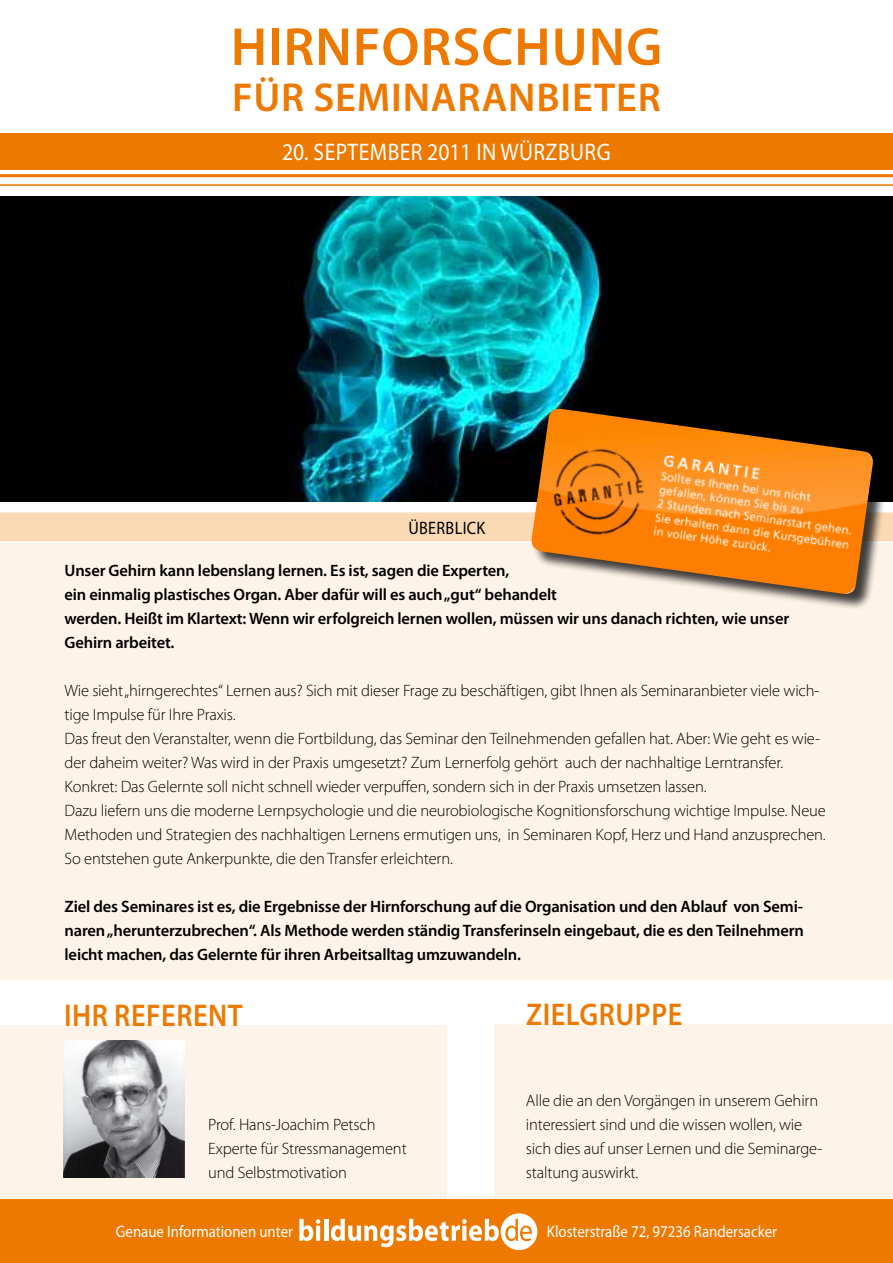
<style>
.page{position:relative;width:893px;height:1263px;background:#fff}
.page>*{position:absolute;margin:0;border:0;box-sizing:border-box;transform-origin:0 0}
.t1{font:600 54px "Myriad Pro";letter-spacing:.02em;color:#ee7900}
.t2{font:600 40.5px "Myriad Pro";letter-spacing:.02em;color:#ee7900}
.t3{font:600 31.5px "Myriad Pro";letter-spacing:.02em;color:#ee7900;scale:.9 1}
.t4{font:24px "Myriad Pro";letter-spacing:.02em;color:#fff;scale:.9 1}
.t5{font:18px "Myriad Pro";letter-spacing:.02em;color:#000;scale:.9 1}
.t6{font:300 16.5px/24px "Myriad Pro";letter-spacing:-.01em;color:#000}
.t7{font:600 16.5px/24px "Myriad Pro";letter-spacing:-.01em;color:#000}
.t8{font:16.5px "Myriad Pro";color:#fff;scale:.9 1}
</style>
<div class="page">
<div style="left:0;top:133px;width:893px;height:37px;background:#ee7900"></div>
<div style="left:0;top:512px;width:893px;height:30px;background:#fad9b5"></div>
<div style="left:0;top:542px;width:893px;height:439px;background:#fdf3e8"></div>
<hr style="left:0;top:541px;width:893px;height:2px;background:#fff">
<hr style="left:0;top:980px;width:893px;height:2px;background:#fff">
<hr style="left:0;top:174px;width:893px;height:3px;background:#ee7900">
<hr style="left:0;top:184px;width:893px;height:2px;background:#ee7900">
<img style="left:0;top:197px;width:893px;height:304px">
<div style="left:0;top:1026px;width:446px;height:237px;background:#fdf3e8"></div>
<div style="left:495px;top:1025px;width:398px;height:238px;background:#fdf3e8"></div>
<div style="left:0;top:1199px;width:893px;height:64px;background:#ee7900"></div>
<div style="left:501px;top:1213px;width:36px;height:37px;background:#fff;border-radius:50%"></div>
<svg style="left:299px;top:1219px;width:21px;height:22px"></svg>
<hr style="left:316px;top:1226px;width:4px;height:15px;background:#fff">
<hr style="left:324px;top:1219px;width:4px;height:22px;background:#fff">
<svg style="left:331px;top:1219px;width:168px;height:28px"></svg>
<svg style="left:505px;top:1219px;width:27px;height:22px"></svg>
<div style="left:532px;top:409px;width:357px;height:201px;background:#000;opacity:.75"></div>
<img style="left:530px;top:409px;width:344px;height:186px">
<img style="left:64px;top:1040px;width:121px;height:137px">
<h1 class="t1" style="left:231px;top:12px;width:433px">Hirnforschung</h1>
<h2 class="t2" style="left:232px;top:72px;width:430px">für Seminaranbieter</h2>
<h3 class="t4" style="left:282px;top:137px;width:366px">20. September 2011 in Würzburg</h3>
<p class="t5" style="left:408px;top:516px;width:87px">Überblick</p>
<p class="t7" style="left:65px;top:558px;width:726px">Unser Gehirn kann lebenslang lernen. Es ist, sagen die Experten,<br>ein einmalig plastisches Organ. Aber dafür will es auch „gut“ behandelt<br>werden. Heißt im Klartext: Wenn wir erfolgreich lernen wollen, müssen wir uns danach richten, wie unser Gehirn arbeitet.</p>
<p class="t6" style="left:65px;top:678px;width:763px">Wie sieht „hirngerechtes“ Lernen aus? Sich mit dieser Frage zu beschäftigen, gibt Ihnen als Seminaranbieter viele wich&shy;tige Impulse für Ihre Praxis.<br>Das freut den Veranstalter, wenn die Fortbildung, das Seminar den Teilnehmenden gefallen hat. Aber: Wie geht es wie&shy;der daheim weiter? Was wird in der Praxis umgesetzt? Zum Lernerfolg gehört auch der nachhaltige Lerntransfer.<br>Konkret: Das Gelernte soll nicht schnell wieder verpuffen, sondern sich in der Praxis umsetzen lassen.<br>Dazu liefern uns die moderne Lernpsychologie und die neurobiologische Kognitionsforschung wichtige Impulse. Neue Methoden und Strategien des nachhaltigen Lernens ermutigen uns, in Seminaren Kopf, Herz und Hand anzusprechen.<br>So entstehen gute Ankerpunkte, die den Transfer erleichtern.</p>
<p class="t7" style="left:65px;top:894px;width:741px;text-align:justify">Ziel des Seminares ist es, die Ergebnisse der Hirnforschung auf die Organisation und den Ablauf von Semi&shy;naren „herunterzubrechen“. Als Methode werden ständig Transferinseln eingebaut, die es den Teilnehmern leicht machen, das Gelernte für ihren Arbeitsalltag umzuwandeln.</p>
<h3 class="t3" style="left:64px;top:995px;width:195px">Ih r Referent</h3>
<h3 class="t3" style="left:526px;top:994px;width:175px">Zielgruppe</h3>
<p class="t6" style="left:208px;top:1112px;width:200px">Prof. Hans-Joachim Petsch<br>Experte für Stressmanagement und Selbstmotivation</p>
<p class="t6" style="left:526px;top:1088px;width:298px">Alle die an den Vorgängen in unserem Gehirn interessiert sind und die wissen wollen, wie sich dies auf unser Lernen und die Seminarge&shy;staltung auswirkt.</p>
<p class="t8" style="left:116px;top:1221px;width:198px">Genaue I nformationen unter</p>
<p class="t8" style="left:547px;top:1221px;width:257px">Klosterstraße 72, 97236 Randersacker</p>
</div>
